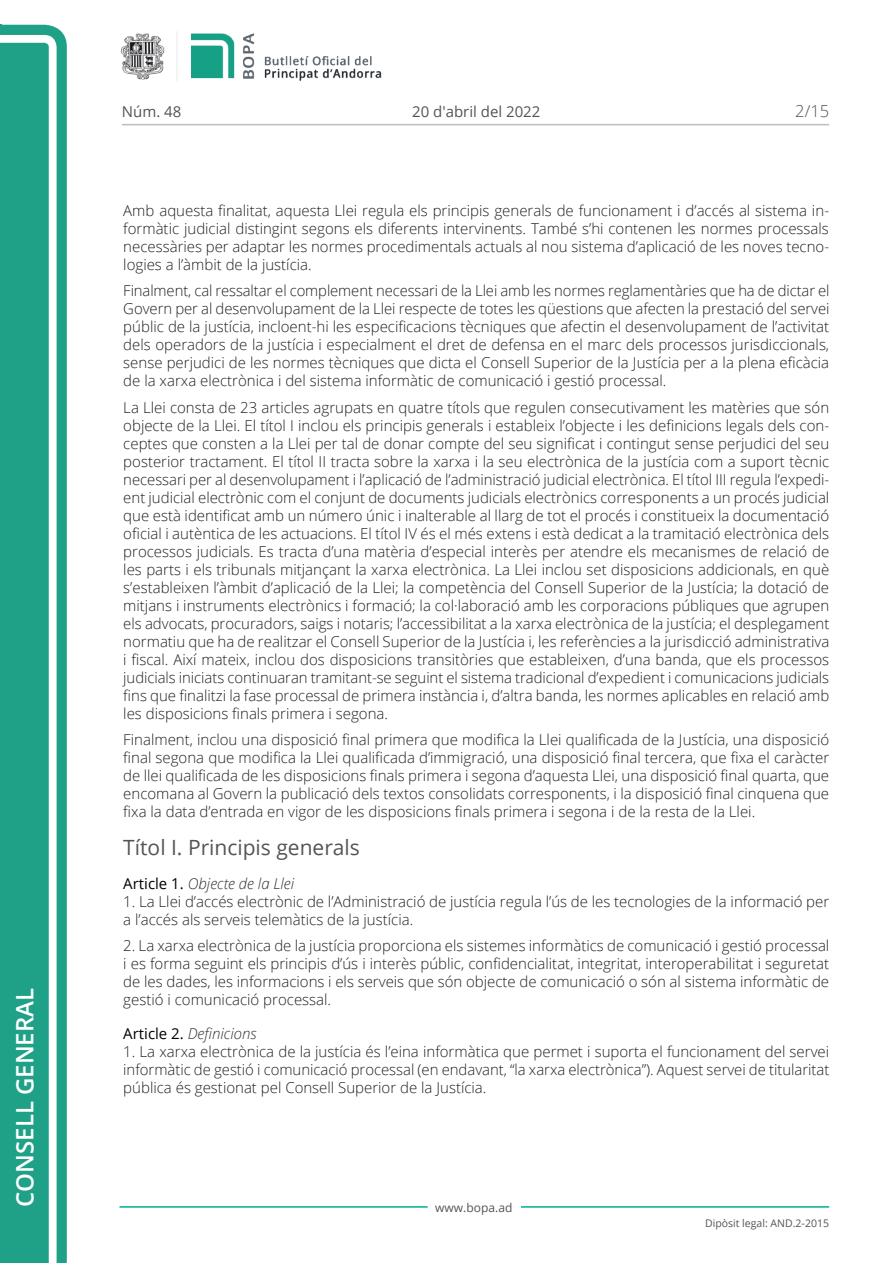
<style>
.page{position:relative;width:893px;height:1263px;background:#fff}
.page>*{position:absolute;margin:0;border:0;box-sizing:border-box;transform-origin:0 0}
.t1{font:600 24px "Open Sans";color:#fff}
.Titol_4{font:21px "Open Sans";color:#545454}
.t2{font:300 16.5px "Open Sans";color:#545454}
.Body_text{font:300 15px/18px "Open Sans";color:#231f20;text-align:justify}
.Titol_7{font:italic 300 15px "Open Sans";color:#303030}
.t3{font:15px "Open Sans";color:#545454}
.t4{font:12px "Open Sans";color:#545454}
.t5{font:10.5px "Open Sans";color:#545454}
.s1{font-weight:400;font-style:normal;color:#000}
</style>
<div class="page">
<svg style="left:0;top:25px;width:67px;height:1238px;fill:#1ea187"></svg>
<div style="left:0;top:43px;width:49px;height:1220px;background:#1ea187"></div>
<img style="left:122px;top:32px;width:260px;height:49px">
<hr style="left:119px;top:1206px;width:309px;height:2px;background:#00ae91">
<hr style="left:521px;top:1206px;width:308px;height:2px;background:#00ae91">
<hr style="left:122px;top:124px;width:707px;height:1px;background:#bcbdc0">
<h1 class="t1" style="left:8px;top:1207px;width:220px;rotate:-90deg">Consell General</h1>
<p class="t3" style="left:122px;top:102px;width:61px">Núm. 48</p>
<p class="t3" style="left:412px;top:102px;width:130px">20 d'abril del 2022</p>
<p class="t2" style="left:795px;top:100px;width:35px">2/15</p>
<p class="Body_text" style="left:123px;top:201px;width:707px">Amb aquesta finalitat, aquesta Llei regula els principis generals de funcionament i d’accés al sistema in&shy;formàtic judicial distingint segons els diferents intervinents. També s’hi contenen les normes processals necessàries per adaptar les normes procedimentals actuals al nou sistema d’aplicació de les noves tecno&shy;logies a l’àmbit de la justícia.</p>
<p class="Body_text" style="left:123px;top:281px;width:708px">Finalment, cal ressaltar el complement necessari de la Llei amb les normes reglamentàries que ha de dictar el Govern per al desenvolupament de la Llei respecte de totes les qüestions que afecten la prestació del servei públic de la justícia, incloent-hi les especificacions tècniques que afectin el desenvolupament de l’activitat dels operadors de la justícia i especialment el dret de defensa en el marc dels processos jurisdiccionals, sense perjudici de les normes tècniques que dicta el Consell Superior de la Justícia per a la plena eficàcia de la xarxa electrònica i del sistema informàtic de comunicació i gestió processal.</p>
<p class="Body_text" style="left:123px;top:398px;width:708px">La Llei consta de 23 articles agrupats en quatre títols que regulen consecutivament les matèries que són objecte de la Llei. El títol I inclou els principis generals i estableix l’objecte i les definicions legals dels con&shy;ceptes que consten a la Llei per tal de donar compte del seu significat i contingut sense perjudici del seu posterior tractament. El títol II tracta sobre la xarxa i la seu electrònica de la justícia com a suport tècnic necessari per al desenvolupament i l’aplicació de l’administració judicial electrònica. El títol III regula l’expedi&shy;ent judicial electrònic com el conjunt de documents judicials electrònics corresponents a un procés judicial que està identificat amb un número únic i inalterable al llarg de tot el procés i constitueix la documentació oficial i autèntica de les actuacions. El títol IV és el més extens i està dedicat a la tramitació electrònica dels processos judicials. Es tracta d’una matèria d’especial interès per atendre els mecanismes de relació de les parts i els tribunals mitjançant la xarxa electrònica. La Llei inclou set disposicions addicionals, en què s’estableixen l’àmbit d’aplicació de la Llei; la competència del Consell Superior de la Justícia; la dotació de mitjans i instruments electrònics i formació; la col·laboració amb les corporacions públiques que agrupen els advocats, procuradors, saigs i notaris; l’accessibilitat a la xarxa electrònica de la justícia; el desplegament normatiu que ha de realitzar el Consell Superior de la Justícia i, les referències a la jurisdicció administrativa i fiscal. Així mateix, inclou dos disposicions transitòries que estableixen, d’una banda, que els processos judicials iniciats continuaran tramitant-se seguint el sistema tradicional d’expedient i comunicacions judicials fins que finalitzi la fase processal de primera instància i, d’altra banda, les normes aplicables en relació amb les disposicions finals primera i segona.</p>
<p class="Body_text" style="left:123px;top:730px;width:707px">Finalment, inclou una disposició final primera que modifica la Llei qualificada de la Justícia, una disposició final segona que modifica la Llei qualificada d’immigració, una disposició final tercera, que fixa el caràcter de llei qualificada de les disposicions finals primera i segona d’aquesta Llei, una disposició final quarta, que encomana al Govern la publicació dels textos consolidats corresponents, i la disposició final cinquena que fixa la data d’entrada en vigor de les disposicions finals primera i segona i de la resta de la Llei.</p>
<p class="Titol_4" style="left:123px;top:833px;width:238px">Títol I. Principis generals</p>
<p class="Titol_7" style="left:123px;top:873px;width:172px"><span class="s1">Article 1.</span> Objecte de la Llei</p>
<p class="Body_text" style="left:123px;top:892px;width:707px">1. La Llei d’accés electrònic de l’Administració de justícia regula l’ús de les tecnologies de la informació per a l’accés als serveis telemàtics de la justícia.</p>
<p class="Body_text" style="left:123px;top:937px;width:707px">2. La xarxa electrònica de la justícia proporciona els sistemes informàtics de comunicació i gestió processal i es forma seguint els principis d’ús i interès públic, confidencialitat, integritat, interoperabilitat i seguretat de les dades, les informacions i els serveis que són objecte de comunicació o són al sistema informàtic de gestió i comunicació processal.</p>
<p class="Titol_7" style="left:123px;top:1023px;width:135px"><span class="s1">Article 2.</span> Definicions</p>
<p class="Body_text" style="left:123px;top:1042px;width:708px">1. La xarxa electrònica de la justícia és l’eina informàtica que permet i suporta el funcionament del servei informàtic de gestió i comunicació processal (en endavant, “la xarxa electrònica”). Aquest servei de titularitat pública és gestionat pel Consell Superior de la Justícia.</p>
<p class="t4" style="left:435px;top:1199px;width:79px">www.bopa.ad</p>
<p class="t5" style="left:705px;top:1216px;width:125px">Dipòsit legal: AND.2-2015</p>
</div>
